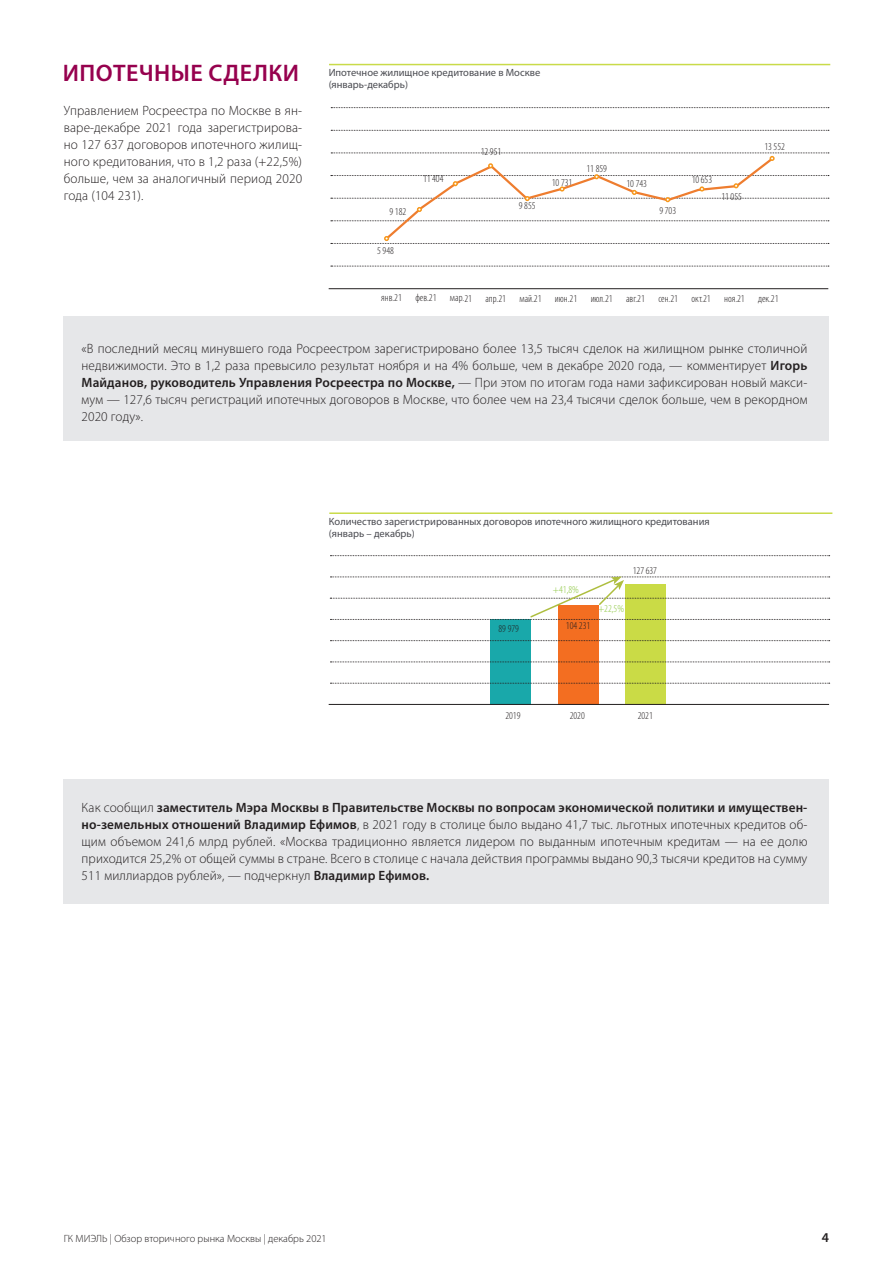
<style>
.page{position:relative;width:893px;height:1263px;background:#fff}
.page>*{position:absolute;margin:0;border:0;box-sizing:border-box;transform-origin:0 0}
.t1{font:600 24px "Myriad Pro";letter-spacing:.02em;color:#96014e}
.t2{font:300 13.5px/17px "Myriad Pro";letter-spacing:.01em;color:#231f20;text-align:justify}
.t3{font:600 13.5px "Myriad Pro";color:#231f20}
.t4{font:300 condensed 10.5px "Myriad Pro";color:#231f20}
.t5{font:10.5px/12px "Myriad Pro";color:#494a50}
.t6{font:300 10.5px "Myriad Pro";color:#231f20}
.t7{font:300 condensed 10.5px "Myriad Pro";color:#8bc63e}
.s1{font-weight:600}
</style>
<div class="page">
<div style="left:64px;top:316px;width:765px;height:125px;background:#e6e7e9"></div>
<div style="left:64px;top:779px;width:765px;height:125px;background:#e6e7e9"></div>
<div style="left:491px;top:620px;width:40px;height:85px;background:#19a8aa"></div>
<div style="left:625px;top:584px;width:40px;height:121px;background:#cadb46"></div>
<div style="left:558px;top:605px;width:40px;height:100px;background:#f36e21"></div>
<hr style="left:329px;top:512px;width:503px;height:2px;background:#c9db49">
<hr style="left:329px;top:704px;width:500px;height:1px;background:#231f20">
<svg style="left:330px;top:683px;width:500px;height:1px"></svg>
<svg style="left:330px;top:661px;width:500px;height:1px"></svg>
<svg style="left:330px;top:640px;width:500px;height:1px"></svg>
<svg style="left:330px;top:555px;width:500px;height:1px"></svg>
<svg style="left:330px;top:576px;width:500px;height:44px"></svg>
<hr style="left:329px;top:64px;width:501px;height:1px;background:#c9db49">
<hr style="left:329px;top:288px;width:499px;height:1px;background:#231f20">
<svg style="left:331px;top:266px;width:498px;height:1px"></svg>
<svg style="left:331px;top:107px;width:498px;height:1px"></svg>
<svg style="left:331px;top:130px;width:498px;height:1px"></svg>
<svg style="left:331px;top:153px;width:498px;height:91px"></svg>
<h1 class="t1" style="left:63px;top:57px;width:238px">ИПОТЕЧНЫЕ СДЕЛКИ</h1>
<p class="t2" style="left:64px;top:102px;width:240px">Управлением Росреестра по Москве в ян&shy;варе-декабре 2021 года зарегистрирова&shy;но 127 637 договоров ипотечного жилищ&shy;ного кредитования, что в 1,2 раза (+22,5%) больше, чем за аналогичный период 2020 года (104 231).</p>
<p class="t5" style="left:329px;top:66px;width:213px">Ипотечное жилищное кредитование в Москве (январь-декабрь)</p>
<p class="t4" style="left:481px;top:146px;width:22px">12 951</p>
<p class="t4" style="left:764px;top:140px;width:22px">13 552</p>
<p class="t4" style="left:586px;top:163px;width:22px">11 859</p>
<p class="t4" style="left:423px;top:172px;width:22px">11 404</p>
<p class="t4" style="left:552px;top:176px;width:22px">10 731</p>
<p class="t4" style="left:626px;top:177px;width:22px">10 743</p>
<p class="t4" style="left:692px;top:174px;width:22px">10 653</p>
<p class="t4" style="left:389px;top:205px;width:18px">9 182</p>
<p class="t4" style="left:377px;top:244px;width:18px">5 948</p>
<p class="t4" style="left:519px;top:199px;width:18px">9 855</p>
<p class="t4" style="left:659px;top:204px;width:18px">9 703</p>
<p class="t4" style="left:721px;top:191px;width:22px">11 055</p>
<p class="t4" style="left:381px;top:292px;width:22px">янв.21</p>
<p class="t4" style="left:415px;top:292px;width:23px">фев.21</p>
<p class="t4" style="left:450px;top:292px;width:23px">мар.21</p>
<p class="t4" style="left:485px;top:292px;width:22px">апр.21</p>
<p class="t4" style="left:519px;top:292px;width:24px">май.21</p>
<p class="t4" style="left:555px;top:292px;width:24px">июн.21</p>
<p class="t4" style="left:591px;top:292px;width:24px">июл.21</p>
<p class="t4" style="left:626px;top:292px;width:20px">авг.21</p>
<p class="t4" style="left:658px;top:292px;width:21px">сен.21</p>
<p class="t4" style="left:691px;top:292px;width:21px">окт.21</p>
<p class="t4" style="left:724px;top:292px;width:22px">ноя.21</p>
<p class="t4" style="left:758px;top:292px;width:22px">дек.21</p>
<p class="t2" style="left:82px;top:340px;width:727px">«В последний месяц минувшего года Росреестром зарегистрировано более 13,5 тысяч сделок на жилищном рынке столичной недвижимости. Это в 1,2 раза превысило результат ноября и на 4% больше, чем в декабре 2020 года, — комментирует <span class="s1">Игорь Майданов, руководитель Управления Росреестра по Москве,</span> — При этом по итогам года нами зафиксирован новый макси&shy;мум — 127,6 тысяч регистраций ипотечных договоров в Москве, что более чем на 23,4 тысячи сделок больше, чем в рекордном 2020 году».</p>
<p class="t5" style="left:329px;top:515px;width:382px">Количество зарегистрированных договоров ипотечного жилищного кредитования (январь – декабрь)</p>
<p class="t4" style="left:498px;top:622px;width:22px">89 979</p>
<p class="t7" style="left:553px;top:584px;width:28px">+41,8%</p>
<p class="t4" style="left:566px;top:619px;width:26px">104 231</p>
<p class="t7" style="left:598px;top:603px;width:28px">+22,5%</p>
<p class="t4" style="left:633px;top:564px;width:26px">127 637</p>
<p class="t4" style="left:505px;top:710px;width:17px">2019</p>
<p class="t4" style="left:570px;top:710px;width:17px">2020</p>
<p class="t4" style="left:638px;top:710px;width:17px">2021</p>
<p class="t2" style="left:82px;top:799px;width:727px">Как сообщил <span class="s1">заместитель Мэра Москвы в Правительстве Москвы по вопросам экономической политики и имуществен&shy;но-земельных отношений Владимир Ефимов</span>, в 2021 году в столице было выдано 41,7 тыс. льготных ипотечных кредитов об&shy;щим объемом 241,6 млрд рублей. «Москва традиционно является лидером по выданным ипотечным кредитам — на ее долю приходится 25,2% от общей суммы в стране. Всего в столице с начала действия программы выдано 90,3 тысячи кредитов на сумму 511 миллиардов рублей», — подчеркнул <span class="s1">Владимир Ефимов.</span></p>
<p class="t6" style="left:64px;top:1232px;width:264px">ГК МИЭЛЬ | Обзор вторичного рынка Москвы | декабрь 2021</p>
<p class="t3" style="left:822px;top:1228px;width:9px">4</p>
</div>
